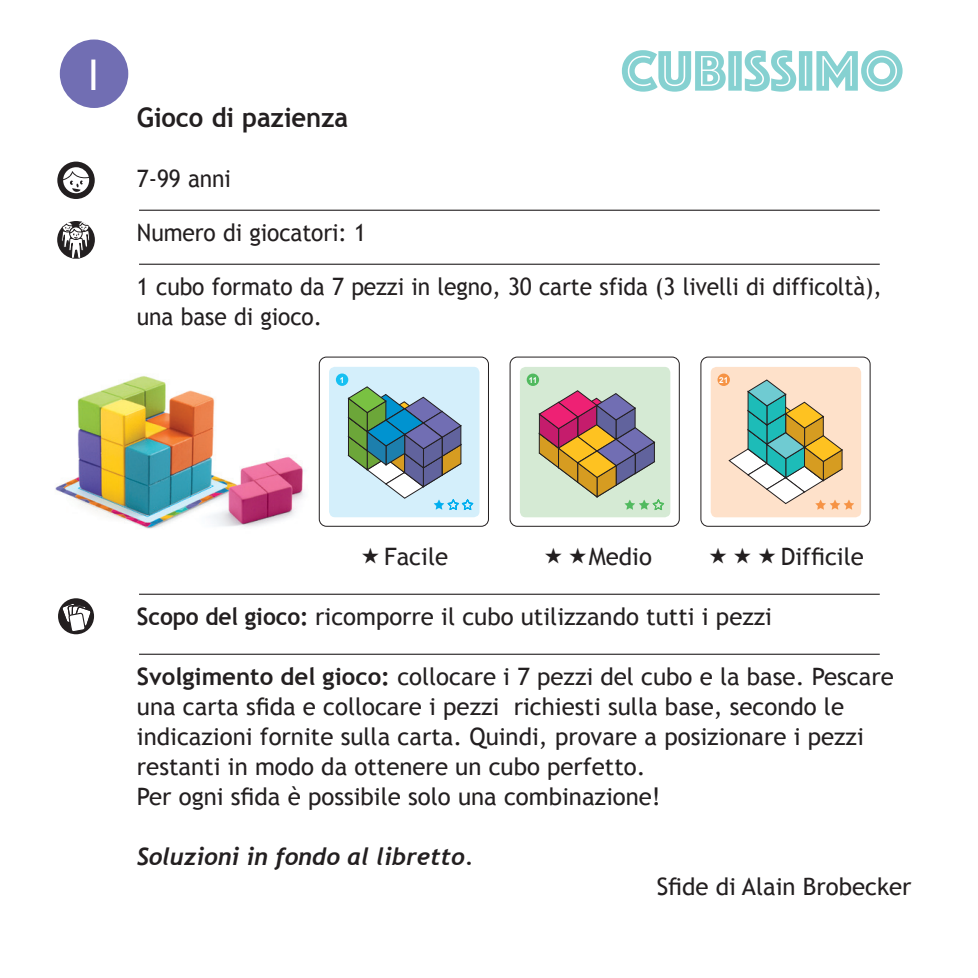
<style>
.page{position:relative;width:978px;height:978px;background:#fff}
.page>*{position:absolute;margin:0;border:0;box-sizing:border-box;transform-origin:0 0}
.t1{font:59.1px "Phosphate Inline";color:#86d1d1}
.t2{font:45px "Myriad Pro";color:#fff}
.t3{font:700 27px "Trebuchet MS";letter-spacing:-.005em;color:#231f20;scale:.95 1}
.t4{font:24px/30px "Trebuchet MS";color:#231f20}
.t5{font:24px/30px "Trebuchet MS";color:#231f20;scale:.95 1}
.t6{font:italic 700 24px "Trebuchet";color:#231f20}
.t7{font:700 8.4px "Arial";color:#fff}
.t8{font:700 8.1px "Arial";color:#fff}
.s1{font-weight:700}
</style>
<div class="page">
<div style="left:329px;top:367px;width:151px;height:150px;background:#d4effb;border-radius:6px"></div>
<div style="left:319px;top:357px;width:170px;height:170px;border:1px solid #231f20;border-radius:7px"></div>
<div style="left:336px;top:373px;width:12px;height:13px;background:#15c0f2;border-radius:50%"></div>
<svg style="left:348px;top:387px;width:126px;height:123px"></svg>
<div style="left:520px;top:367px;width:150px;height:150px;background:#d5ead4;border-radius:6px"></div>
<svg style="left:539px;top:391px;width:126px;height:119px"></svg>
<div style="left:510px;top:357px;width:170px;height:170px;border:1px solid #231f20;border-radius:7px"></div>
<div style="left:527px;top:374px;width:12px;height:12px;background:#51ba5f;border-radius:50%"></div>
<div style="left:711px;top:367px;width:150px;height:150px;background:#fee1ca;border-radius:6px"></div>
<div style="left:700px;top:357px;width:171px;height:170px;border:1px solid #231f20;border-radius:7px"></div>
<div style="left:717px;top:374px;width:13px;height:12px;background:#f69345;border-radius:50%"></div>
<svg style="left:729px;top:380px;width:125px;height:130px"></svg>
<img style="left:55px;top:376px;width:250px;height:153px">
<div style="left:60px;top:40px;width:68px;height:68px;background:#716eb3;border-radius:50%"></div>
<hr style="left:139px;top:210px;width:741px;height:1px;background:#231f20">
<hr style="left:139px;top:264px;width:741px;height:1px;background:#231f20">
<hr style="left:139px;top:594px;width:741px;height:1px;background:#231f20">
<hr style="left:139px;top:654px;width:741px;height:1px;background:#231f20">
<div style="left:57px;top:221px;width:38px;height:38px;background:#231f20;border-radius:50%"></div>
<svg style="left:61px;top:221px;width:29px;height:38px"></svg>
<svg style="left:57px;top:162px;width:38px;height:37px"></svg>
<svg style="left:58px;top:598px;width:36px;height:36px"></svg>
<svg style="left:60px;top:601px;width:32px;height:32px"></svg>
<h2 class="t2" style="left:88px;top:50px;width:12px">I</h2>
<h1 class="t1" style="left:621px;top:29px;width:285px">CUBISSIMO</h1>
<p class="t3" style="left:137px;top:100px;width:224px">Gioco di pazienza</p>
<p class="t5" style="left:137px;top:164px;width:101px">7-99 anni</p>
<p class="t5" style="left:137px;top:218px;width:243px">Numero di giocatori: 1</p>
<p class="t5" style="left:137px;top:272px;width:786px">1 cubo formato da 7 pezzi in legno, 30 carte sfida (3 livelli di difficoltà), una base di gioco.</p>
<p class="t7" style="left:340px;top:374px;width:6px">1</p>
<p class="t8" style="left:529px;top:375px;width:10px">11</p>
<p class="t8" style="left:719px;top:374px;width:11px">21</p>
<p class="t4" style="left:384px;top:542px;width:66px">Facile</p>
<p class="t4" style="left:589px;top:542px;width:65px">Medio</p>
<p class="t4" style="left:781px;top:542px;width:85px">Difficile</p>
<p class="t4" style="left:137px;top:602px;width:637px"><span class="s1">Scopo del gioco:</span> ricomporre il cubo utilizzando tutti i pezzi</p>
<p class="t4" style="left:137px;top:662px;width:758px"><span class="s1">Svolgimento del gioco:</span> collocare i 7 pezzi del cubo e la base. Pescare una carta sfida e collocare i pezzi richiesti sulla base, secondo le indicazioni fornite sulla carta. Quindi, provare a posizionare i pezzi restanti in modo da ottenere un cubo perfetto.<br>Per ogni sfida è possibile solo una combinazione!</p>
<p class="t6" style="left:137px;top:842px;width:338px">Soluzioni in fondo al libretto.</p>
<p class="t4" style="left:657px;top:872px;width:256px">Sfide di Alain Brobecker</p>
</div>
